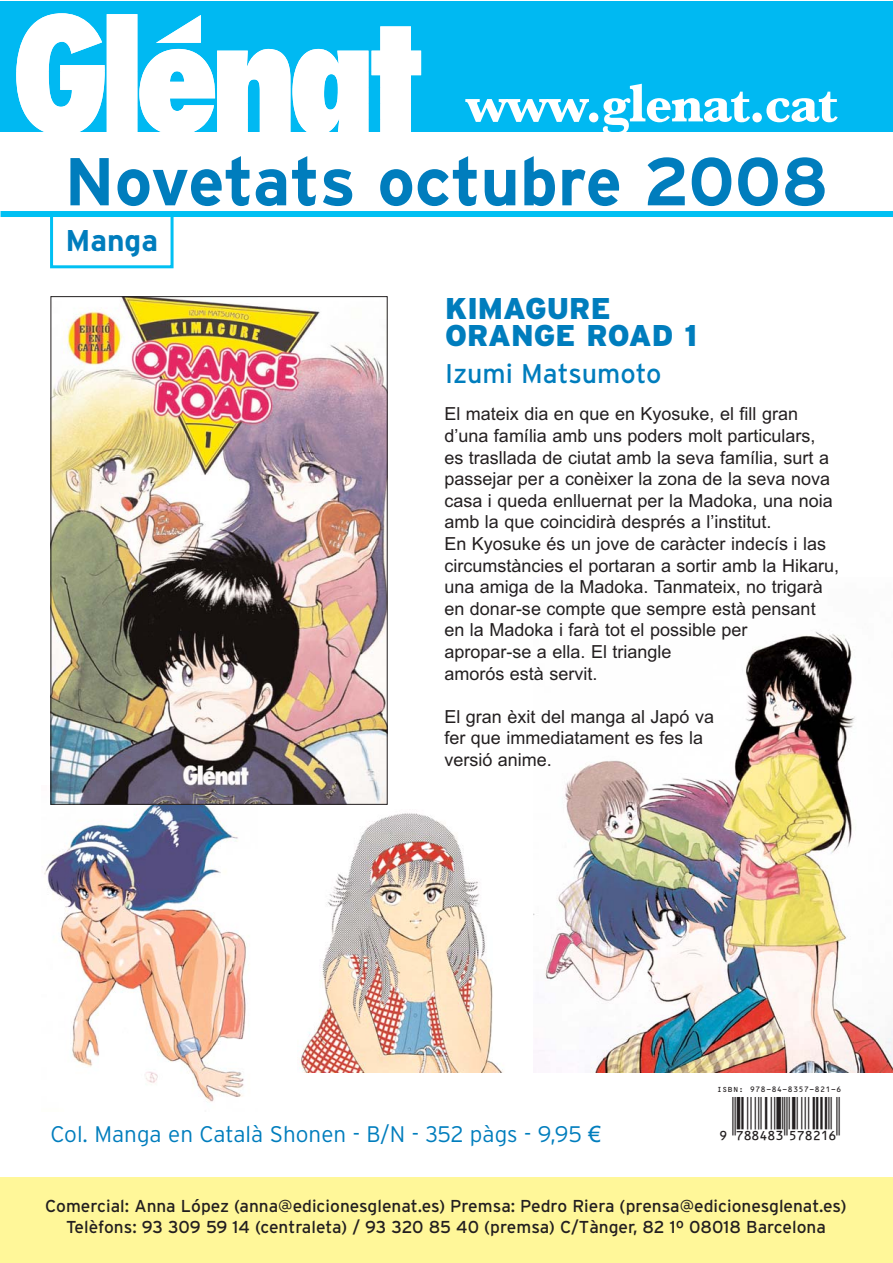
<style>
.page{position:relative;width:893px;height:1263px;background:#fff}
.page>*{position:absolute;margin:0;border:0;box-sizing:border-box;transform-origin:0 0}
.t1{font:700 67.5px "Interstate";letter-spacing:-.005em;color:#007dbd}
.t2{font:700 55.5px "URW Basker T Extr";letter-spacing:-.025em;color:#fff;scale:.96 1}
.t3{font:43.5px "Ean Lin P36";color:#231f20}
.t4{font:900 30px/27px "Interstate";color:#007dbd}
.t5{font:700 30px "Interstate";color:#007dbd}
.t6{font:27px "Interstate";color:#007dbd}
.t7{font:300 22.5px "Interstate";color:#007dbd}
.t8{font:18px/21.6px "Arial";color:#231f20}
.t9{font:17.25px/20.7px "Interstate";color:#231f20;text-align:center}
.t10{font:7.5px "Ocrb";color:#231f20}
.s1{font-family:"Arial";font-weight:400}
</style>
<div class="page">
<img style="left:534px;top:631px;width:358px;height:441px">
<div style="left:0;top:1px;width:892px;height:131px;background:#00b9f2"></div>
<svg style="left:16px;top:13px;width:405px;height:119px"></svg>
<div style="left:0;top:1177px;width:892px;height:86px;background:#fff799"></div>
<div style="left:1px;top:211px;width:891px;height:6px;background:#00c0f3"></div>
<div style="left:50px;top:214px;width:124px;height:54px;border:3px solid #00c0f3"></div>
<img style="left:44px;top:785px;width:202px;height:317px">
<img style="left:53px;top:298px;width:333px;height:505px">
<img style="left:299px;top:813px;width:204px;height:259px">
<h2 class="t2" style="left:466px;top:84px;width:389px">www.glenat.cat</h2>
<h1 class="t1" style="left:64px;top:156px;width:766px">Novetats octubre 2008</h1>
<h3 class="t5" style="left:65px;top:229px;width:94px">Manga</h3>
<h3 class="t4" style="left:445px;top:297px;width:253px">KIMAGURE<br>ORANGE ROAD 1</h3>
<h3 class="t6" style="left:445px;top:363px;width:218px">Izumi Matsumoto</h3>
<p class="t8" style="left:444px;top:405px;width:396px">El mateix dia en que en Kyosuke, el fill gran d’una família amb uns poders molt particulars, es trasllada de ciutat amb la seva família, surt a passejar per a conèixer la zona de la seva nova casa i queda enlluernat per la Madoka, una noia amb la que coincidirà després a l’institut.<br>En Kyosuke és un jove de caràcter indecís i las circumstàncies el portaran a sortir amb la Hikaru, una amiga de la Madoka. Tanmateix, no trigarà en donar-se compte que sempre està pensant en la Madoka i farà tot el possible per apropar-se a ella. El triangle<br>amorós està servit.</p>
<p class="t8" style="left:444px;top:707px;width:271px">El gran èxit del manga al Japó va fer que immediatament es fes la versió anime.</p>
<p class="t7" style="left:51px;top:1125px;width:552px">Col. Manga en Català Shonen - B/N - 352 pàgs - 9,95 <span class="s1">€</span></p>
<p class="t10" style="left:717px;top:1087px;width:126px">ISBN: 978-84-8357-821-6</p>
<h3 class="t3" style="left:707px;top:1082px;width:134px">,!7II4I3-fhicbg!</h3>
<p class="t9" style="left:45px;top:1197px;width:803px">Comercial: Anna López (anna@edicionesglenat.es) Premsa: Pedro Riera (prensa@edicionesglenat.es)<br>Telèfons: 93 309 59 14 (centraleta) / 93 320 85 40 (premsa) C/Tànger, 82 1º 08018 Barcelona</p>
</div>
